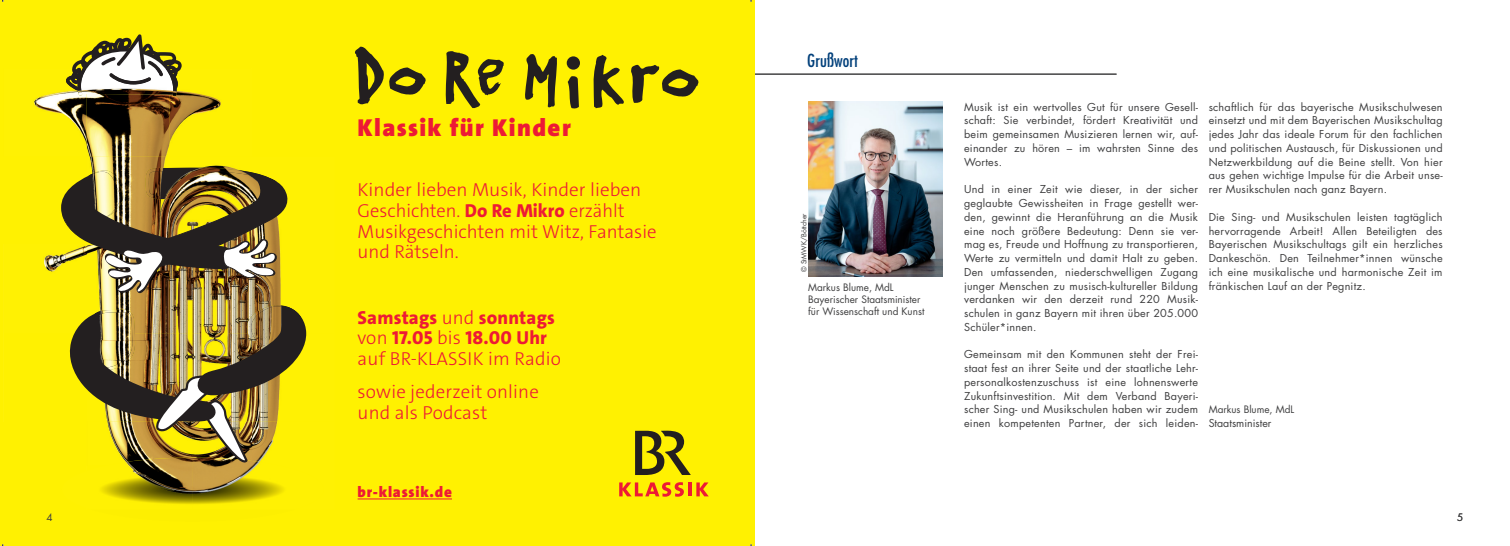
<style>
.page{position:relative;width:1510px;height:546px;background:#fff}
.page>*{position:absolute;margin:0;border:0;box-sizing:border-box;transform-origin:0 0}
.t1{font:900 24.62px "The Sans";letter-spacing:.06em;color:#ed1a35}
.t2{font:300 18.88px/20.8px "The Sans C4 s";color:#ed1a35}
.t3{font:800 18.88px/20.8px "The Sans C4 s";letter-spacing:.01em;color:#ed1a35}
.t4{font:condensed 17.5px "Futura";color:#003f7a}
.t5{font:900 15.12px "The Sans";letter-spacing:.05em;color:#ed1a35}
.t6{font:10.62px/13.8px "Futura";letter-spacing:.02em;color:#3e3e3f;text-align:justify}
.t7{font:10.62px "Futura";color:#3e3e3f}
.t8{font:10px/11.9px "Futura";color:#3e3e3f}
.t9{font:6.88px "Futura";color:#3e3e3f}
.s1{font-weight:800}
.s2{font-weight:300}
</style>
<div class="page">
<div style="left:0;top:0;width:755px;height:546px;background:#fff101"></div>
<svg style="left:635px;top:430px;width:56px;height:45px"></svg>
<hr style="left:688px;top:482px;width:3px;height:14px;background:#ed1a35">
<svg style="left:696px;top:482px;width:13px;height:14px"></svg>
<svg style="left:619px;top:482px;width:65px;height:14px"></svg>
<svg style="left:568px;top:76px;width:11px;height:33px"></svg>
<div style="left:567px;top:56px;width:13px;height:14px;background:#231f20;border-radius:50%"></div>
<svg style="left:355px;top:46px;width:71px;height:59px"></svg>
<svg style="left:525px;top:54px;width:32px;height:54px"></svg>
<svg style="left:445px;top:51px;width:59px;height:57px"></svg>
<svg style="left:593px;top:55px;width:106px;height:53px"></svg>
<img style="left:169px;top:91px;width:52px;height:55px">
<img style="left:87px;top:96px;width:82px;height:60px">
<img style="left:34px;top:91px;width:53px;height:56px">
<img style="left:44px;top:156px;width:263px;height:181px">
<svg style="left:66px;top:34px;width:116px;height:62px"></svg>
<img style="left:109px;top:73px;width:42px;height:11px">
<img style="left:101px;top:467px;width:183px;height:37px">
<img style="left:64px;top:303px;width:242px;height:164px">
<img style="left:61px;top:168px;width:228px;height:126px">
<hr style="left:357px;top:498px;width:95px;height:1px;background:#ed1a35">
<hr style="left:755px;top:74px;width:361px;height:1px;background:#3e3e3f">
<img style="left:808px;top:101px;width:135px;height:175px">
<h1 class="t1" style="left:357px;top:107px;width:215px">Klassik für Kinder</h1>
<h2 class="t2" style="left:357px;top:179px;width:300px">Kinder lieben Musik, Kinder lieben<br>Geschichten. <span class="s1">Do Re Mikro</span> erzählt<br>Musik geschichten mit Witz, Fantasie und Rätseln.</h2>
<h2 class="t3" style="left:357px;top:307px;width:205px">Samstags <span class="s2">und</span> sonntags <span class="s2">von</span> 17.05 <span class="s2">bis</span> 18.00 Uhr <span class="s2">auf BR-KLASSIK im Radio</span></h2>
<h2 class="t2" style="left:357px;top:382px;width:183px">sowie jederzeit online und als Podcast</h2>
<h3 class="t5" style="left:357px;top:478px;width:96px">br-klassik.de</h3>
<h3 class="t4" style="left:807px;top:50px;width:52px">Grußwort</h3>
<p class="t9" style="left:799px;top:272px;width:60px;rotate:-90deg">© StMWK/Böttcher</p>
<p class="t8" style="left:808px;top:282px;width:118px">Markus Blume, MdL<br>Bayerischer Staatsminister für Wissenschaft und Kunst</p>
<p class="t6" style="left:964px;top:100px;width:235px">Musik ist ein wertvolles Gut für unsere Gesell&shy;schaft: Sie verbindet, fördert Kreativität und beim gemeinsamen Musizieren lernen wir, auf&shy;einander zu hören – im wahrsten Sinne des Wortes.</p>
<p class="t6" style="left:964px;top:182px;width:235px">Und in einer Zeit wie dieser, in der sicher geglaubte Gewissheiten in Frage gestellt wer&shy;den, gewinnt die Heranführung an die Musik eine noch größere Bedeutung: Denn sie ver&shy;mag es, Freude und Hoffnung zu transportieren, Werte zu vermitteln und damit Halt zu geben.<br>Den umfassenden, niederschwelligen Zugang junger Menschen zu musisch-kultureller Bildung verdanken wir den derzeit rund 220 Musik&shy;schulen in ganz Bayern mit ihren über 205.000<br>Schüler*innen.</p>
<p class="t6" style="left:964px;top:347px;width:235px">Gemeinsam mit den Kommunen steht der Frei&shy;staat fest an ihrer Seite und der staatliche Lehr&shy;personalkostenzuschuss ist eine lohnenswerte Zukunftsinvestition. Mit dem Verband Bayeri&shy;scher Sing- und Musikschulen haben wir zudem einen kompetenten Partner, der sich leiden-</p>
<p class="t6" style="left:1208px;top:100px;width:235px">schaftlich für das bayerische Musikschulwesen einsetzt und mit dem Bayerischen Musikschultag jedes Jahr das ideale Forum für den fachlichen und politischen Austausch, für Diskussionen und Netzwerkbildung auf die Beine stellt. Von hier aus gehen wichtige Impulse für die Arbeit unse&shy;rer Musikschulen nach ganz Bayern.</p>
<p class="t6" style="left:1208px;top:210px;width:235px">Die Sing- und Musikschulen leisten tagtäglich hervorragende Arbeit! Allen Beteiligten des Bayerischen Musikschultags gilt ein herzliches Dankeschön. Den Teilnehmer*innen wünsche ich eine musikalische und harmonische Zeit im fränkischen Lauf an der Pegnitz.</p>
<p class="t8" style="left:1208px;top:403px;width:87px">Markus Blume, MdL</p>
<p class="t7" style="left:1208px;top:416px;width:64px">Staatsminister</p>
<p class="t8" style="left:47px;top:511px;width:8px">4</p>
<p class="t8" style="left:1457px;top:511px;width:8px">5</p>
</div>
